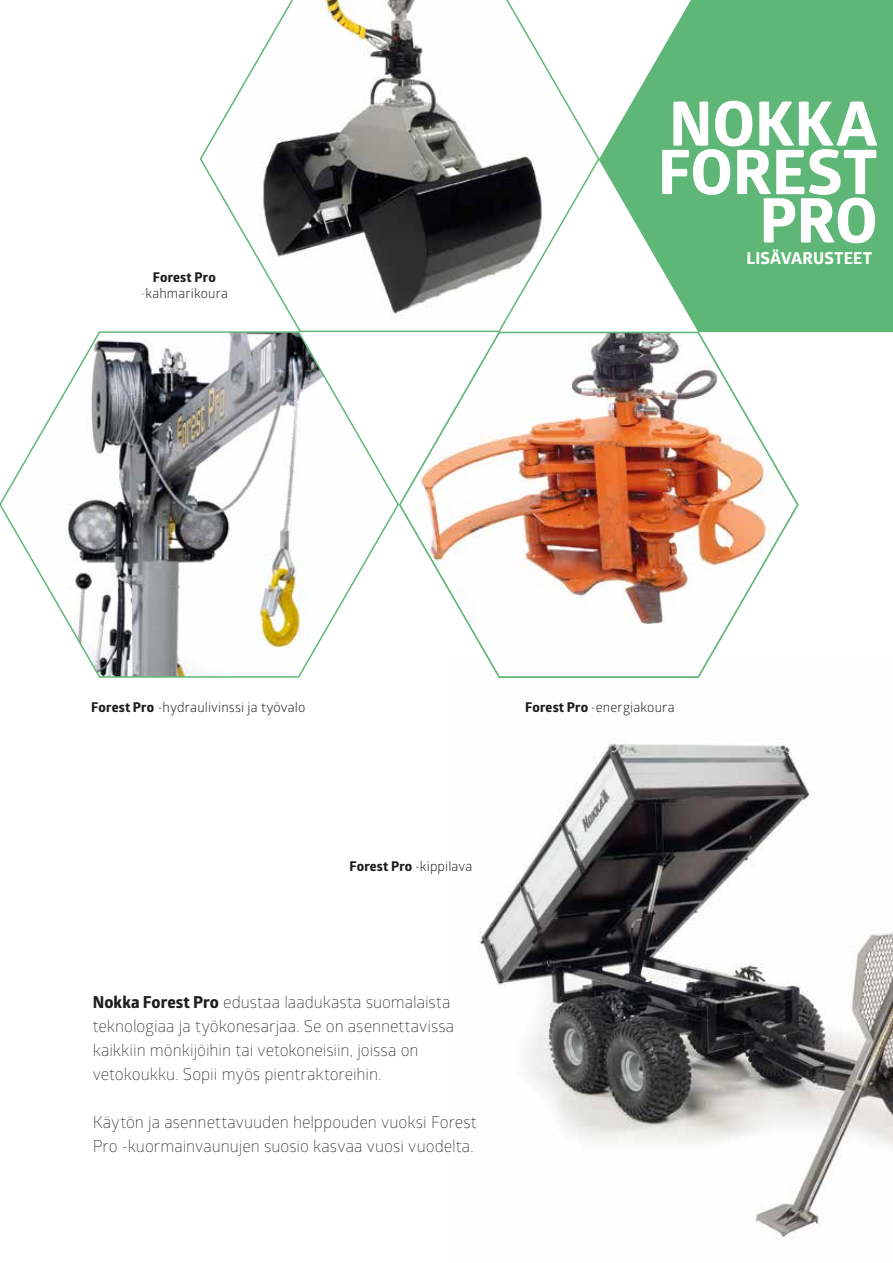
<style>
.page{position:relative;width:893px;height:1263px;background:#fff}
.page>*{position:absolute;margin:0;border:0;box-sizing:border-box;transform-origin:0 0}
.t1{font:700 61.65px/48.4px "Globerx";color:#fff;text-align:right}
.t2{font:300 16.5px/24px "Glober";color:#1d1d1b}
.t3{font:700 16.5px "Globerx";letter-spacing:.015em;color:#fff}
.t4{font:13.5px "Glober";letter-spacing:.01em;color:#1d1d1b}
.t5{font:700 13.5px "Globerx";letter-spacing:.01em;color:#1d1d1b}
.s1{font-weight:300}
.s2{font-family:"Globerx";font-weight:700}
</style>
<div class="page">
<img style="left:479px;top:743px;width:414px;height:496px">
<img style="left:400px;top:332px;width:400px;height:346px">
<svg style="left:600px;top:0;width:293px;height:332px;fill:#5eb776"></svg>
<svg style="left:0;top:331px;width:400px;height:347px"></svg>
<svg style="left:199px;top:0;width:401px;height:333px"></svg>
<h1 class="t1" style="left:658px;top:99px;width:221px">NOKKA<br>FOREST<br>PRO</h1>
<p class="t5" style="left:153px;top:267px;width:64px">Forest Pro</p>
<p class="t4" style="left:141px;top:284px;width:89px"><span class="s1">-</span>kahmarikoura</p>
<p class="t3" style="left:746px;top:246px;width:127px">LISÄVARUSTEET</p>
<p class="t4" style="left:91px;top:698px;width:216px"><span class="s2">Forest Pro</span> -hydraulivinssi ja työvalo</p>
<p class="t4" style="left:525px;top:698px;width:151px"><span class="s2">Forest Pro</span> -energiakoura</p>
<p class="t4" style="left:350px;top:857px;width:124px"><span class="s2">Forest Pro</span> -kippilava</p>
<p class="t2" style="left:93px;top:990px;width:363px"><span class="s2">Nokka Forest Pro</span> edustaa laadukasta suomalaista teknologiaa ja työkonesarjaa. Se on asennettavissa kaikkiin mönkijöihin tai vetokoneisiin, joissa on vetokoukku. Sopii myös pientraktoreihin.</p>
<p class="t2" style="left:93px;top:1110px;width:385px">Käytön ja asennettavuuden helppouden vuoksi Forest<br>Pro -kuormainvaunujen suosio kasvaa vuosi vuodelta.</p>
</div>
